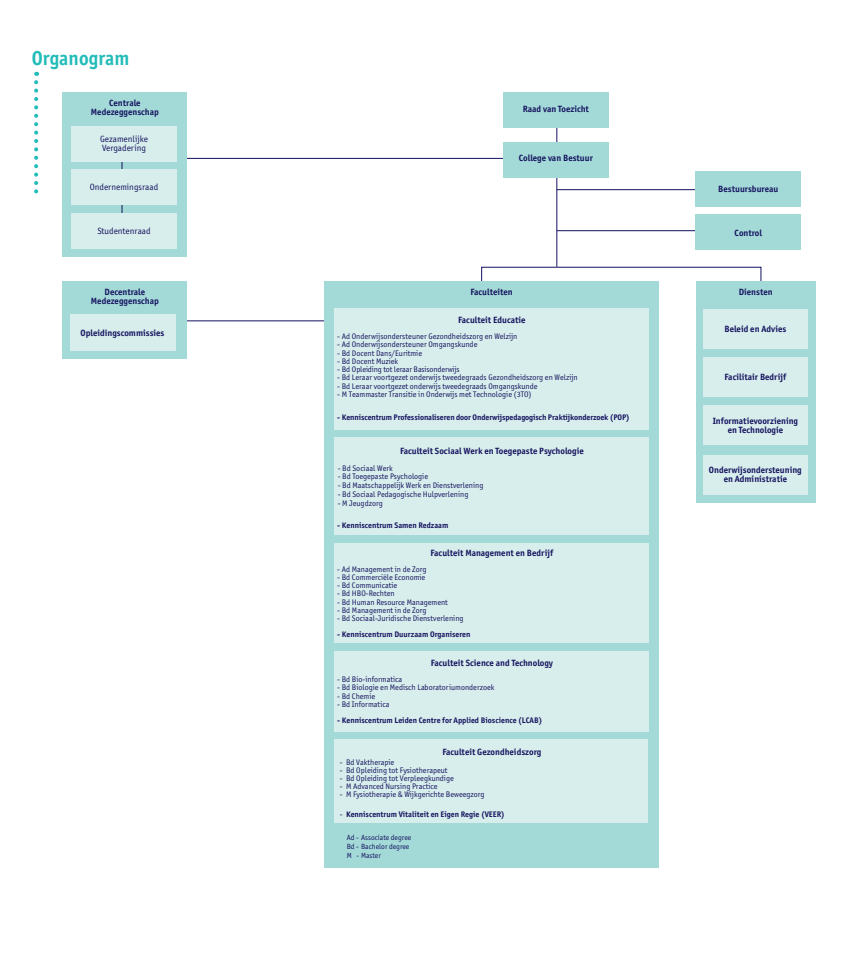
<style>
.page{position:relative;width:864px;height:966px;background:#fff}
.page>*{position:absolute;margin:0;border:0;box-sizing:border-box;transform-origin:0 0}
.t1{font:700 20.12px "Officina Sans ITC Pro";letter-spacing:.005em;color:#22bcb9;scale:.95 1}
.t2{font:700 9.12px/9.1px "Officina Sans ITC Pro";color:#15135f;text-align:center}
.t3{font:9.12px/9.1px "Officina Sans ITC Pro";color:#15135f}
.t4{font:8.12px "Officina Sans ITC Pro";color:#15135f}
.t5{font:700 8.12px "Officina Sans ITC Pro";color:#15135f}
.t6{font:7.5px/9px "Officina Sans ITC Pro";color:#15135f}
.s1{font-weight:400}
</style>
<div class="page">
<hr style="left:174px;top:320px;width:154px;height:1px;background:#15135f">
<svg style="left:481px;top:266px;width:281px;height:15px"></svg>
<hr style="left:557px;top:189px;width:169px;height:1px;background:#15135f">
<hr style="left:557px;top:230px;width:169px;height:1px;background:#15135f">
<hr style="left:556px;top:97px;width:1px;height:170px;background:#15135f">
<hr style="left:186px;top:158px;width:405px;height:1px;background:#15135f">
<div style="left:324px;top:281px;width:335px;height:587px;background:#a3dad8"></div>
<div style="left:62px;top:92px;width:125px;height:165px;background:#a3dad8"></div>
<div style="left:503px;top:142px;width:106px;height:36px;background:#a3dad8"></div>
<div style="left:503px;top:92px;width:106px;height:36px;background:#a3dad8"></div>
<hr style="left:121px;top:139px;width:1px;height:94px;background:#15135f">
<div style="left:71px;top:126px;width:106px;height:35px;background:#d8eeec"></div>
<div style="left:71px;top:168px;width:106px;height:36px;background:#d8eeec"></div>
<div style="left:334px;top:543px;width:315px;height:99px;background:#d8eeec"></div>
<div style="left:334px;top:651px;width:315px;height:80px;background:#d8eeec"></div>
<div style="left:334px;top:437px;width:315px;height:98px;background:#d8eeec"></div>
<div style="left:71px;top:213px;width:106px;height:36px;background:#d8eeec"></div>
<div style="left:62px;top:281px;width:125px;height:78px;background:#a3dad8"></div>
<div style="left:70px;top:314px;width:105px;height:36px;background:#d8eeec"></div>
<div style="left:334px;top:308px;width:315px;height:121px;background:#d8eeec"></div>
<div style="left:334px;top:739px;width:314px;height:84px;background:#d8eeec"></div>
<div style="left:695px;top:171px;width:106px;height:36px;background:#a3dad8"></div>
<div style="left:695px;top:214px;width:106px;height:36px;background:#a3dad8"></div>
<div style="left:696px;top:281px;width:119px;height:221px;background:#a3dad8"></div>
<div style="left:703px;top:405px;width:105px;height:40px;background:#d8eeec"></div>
<div style="left:703px;top:309px;width:105px;height:39px;background:#d8eeec"></div>
<div style="left:703px;top:357px;width:105px;height:39px;background:#d8eeec"></div>
<div style="left:703px;top:454px;width:105px;height:40px;background:#d8eeec"></div>
<svg style="left:34px;top:82px;width:4px;height:112px"></svg>
<h1 class="t1" style="left:32px;top:45px;width:104px">Organogram</h1>
<p class="t2" style="left:91px;top:98px;width:69px">Centrale<br>Medezeggenschap</p>
<p class="t3" style="left:100px;top:134px;width:49px">Gezamenlĳke<br>Vergadering</p>
<p class="t3" style="left:90px;top:182px;width:70px">Ondernemingsraad</p>
<p class="t3" style="left:97px;top:227px;width:55px">Studentenraad</p>
<p class="t2" style="left:91px;top:287px;width:69px">Decentrale<br>Medezeggenschap</p>
<p class="t2" style="left:81px;top:328px;width:85px">Opleidingscommissies</p>
<p class="t2" style="left:523px;top:104px;width:68px">Raad van Toezicht</p>
<p class="t2" style="left:519px;top:153px;width:75px">College van Bestuur</p>
<p class="t2" style="left:470px;top:287px;width:44px">Faculteiten</p>
<p class="t2" style="left:458px;top:315px;width:69px">Faculteit Educatie</p>
<p class="t4" style="left:337px;top:332px;width:182px">- Ad Onderwĳsondersteuner Gezondheidszorg en Welzĳn</p>
<p class="t4" style="left:337px;top:340px;width:142px">- Ad Onderwĳsondersteuner Omgangskunde</p>
<p class="t4" style="left:337px;top:348px;width:86px">- Bd Docent Dans/Euritmie</p>
<p class="t4" style="left:337px;top:356px;width:62px">- Bd Docent Muziek</p>
<p class="t4" style="left:337px;top:364px;width:124px">- Bd Opleiding tot leraar Basisonderwĳs</p>
<p class="t4" style="left:337px;top:372px;width:242px">- Bd Leraar voortgezet onderwĳs tweedegraads Gezondheidszorg en Welzĳn</p>
<p class="t4" style="left:337px;top:381px;width:202px">- Bd Leraar voortgezet onderwĳs tweedegraads Omgangskunde</p>
<p class="t4" style="left:337px;top:389px;width:196px">- M Teammaster Transitie in Onderwĳs met Technologie (3TO)</p>
<p class="t5" style="left:337px;top:412px;width:294px">- Kenniscentrum Professionaliseren door Onderwĳspedagogisch Praktĳkonderzoek (POP)</p>
<p class="t2" style="left:400px;top:446px;width:185px">Faculteit Sociaal Werk en Toegepaste Psychologie</p>
<p class="t4" style="left:338px;top:463px;width:56px">- Bd Sociaal Werk</p>
<p class="t4" style="left:338px;top:471px;width:92px">- Bd Toegepaste Psychologie</p>
<p class="t4" style="left:338px;top:480px;width:147px">- Bd Maatschappelĳk Werk en Dienstverlening</p>
<p class="t4" style="left:338px;top:489px;width:132px">- Bd Sociaal Pedagogische Hulpverlening</p>
<p class="t4" style="left:338px;top:498px;width:47px">- M Jeugdzorg</p>
<p class="t5" style="left:337px;top:519px;width:113px">- Kenniscentrum Samen Redzaam</p>
<p class="t2" style="left:430px;top:548px;width:124px">Faculteit Management en Bedrĳf</p>
<p class="t4" style="left:337px;top:564px;width:91px">- Ad Management in de Zorg</p>
<p class="t4" style="left:337px;top:572px;width:90px">- Bd Commerciële Economie</p>
<p class="t4" style="left:337px;top:580px;width:61px">- Bd Communicatie</p>
<p class="t4" style="left:337px;top:588px;width:59px">- Bd HBO-Rechten</p>
<p class="t4" style="left:337px;top:597px;width:112px">- Bd Human Resource Management</p>
<p class="t4" style="left:337px;top:605px;width:91px">- Bd Management in de Zorg</p>
<p class="t4" style="left:337px;top:613px;width:128px">- Bd Sociaal-Juridische Dienstverlening</p>
<p class="t5" style="left:337px;top:629px;width:135px">- Kenniscentrum Duurzaam Organiseren</p>
<p class="t2" style="left:431px;top:658px;width:124px">Faculteit Science and Technology</p>
<p class="t4" style="left:337px;top:674px;width:67px">- Bd Bio-informatica</p>
<p class="t4" style="left:337px;top:682px;width:159px">- Bd Biologie en Medisch Laboratoriumonderzoek</p>
<p class="t4" style="left:337px;top:690px;width:40px">- Bd Chemie</p>
<p class="t4" style="left:337px;top:699px;width:54px">- Bd Informatica</p>
<p class="t5" style="left:337px;top:714px;width:207px">- Kenniscentrum Leiden Centre for Applied Bioscience (LCAB)</p>
<p class="t2" style="left:442px;top:746px;width:101px">Faculteit Gezondheidszorg</p>
<p class="t4" style="left:340px;top:756px;width:56px">- Bd Vaktherapie</p>
<p class="t4" style="left:340px;top:764px;width:109px">- Bd Opleiding tot Fysiotherapeut</p>
<p class="t4" style="left:340px;top:773px;width:115px">- Bd Opleiding tot Verpleegkundige</p>
<p class="t4" style="left:340px;top:781px;width:99px">- M Advanced Nursing Practice</p>
<p class="t4" style="left:340px;top:789px;width:146px">- M Fysiotherapie &amp; Wĳkgerichte Beweegzorg</p>
<p class="t6" style="left:347px;top:832px;width:66px">Ad - Associate degree<br>Bd - Bachelor degree<br>M - Master</p>
<p class="t5" style="left:340px;top:808px;width:166px"><span class="s1">-</span> Kenniscentrum Vitaliteit en Eigen Regie (VEER)</p>
<p class="t2" style="left:718px;top:185px;width:62px">Bestuursbureau</p>
<p class="t2" style="left:734px;top:228px;width:29px">Control</p>
<p class="t2" style="left:739px;top:287px;width:35px">Diensten</p>
<p class="t2" style="left:724px;top:324px;width:63px">Beleid en Advies</p>
<p class="t2" style="left:724px;top:372px;width:63px">Facilitair Bedrĳf</p>
<p class="t2" style="left:713px;top:416px;width:87px">Informatievoorziening en Technologie</p>
<p class="t2" style="left:709px;top:465px;width:94px">Onderwĳsondersteuning en Administratie</p>
</div>
